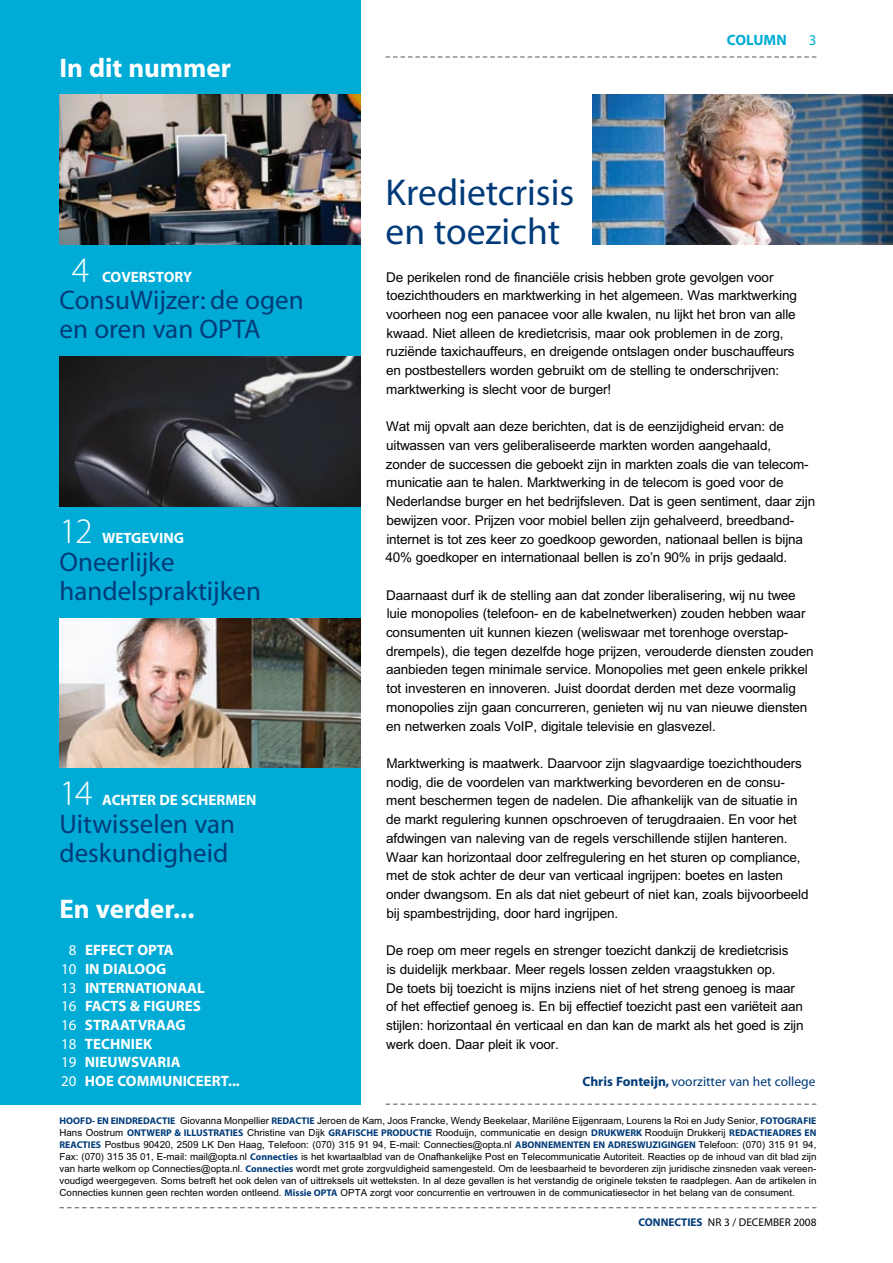
<style>
.page{position:relative;width:893px;height:1263px;background:#fff}
.page>*{position:absolute;margin:0;border:0;box-sizing:border-box;transform-origin:0 0}
.t1{font:37.5px/39px "Myriad MM 400 600";color:#003b79}
.t2{font:36px "Myriad MM 215 600";color:#fff}
.t3{font:27px/28.5px "Myriad MM 400 600";color:#003b79}
.t4{font:27px "Myriad MM 700 600";color:#fff}
.t5{font:15px/18.8px "Myriad MM 700 600";color:#fff}
.t6{font:15px "Myriad MM 700 600";color:#00acd6}
.t7{font:15px "Myriad MM 400 600";color:#00acd6}
.t8{font:13.5px/18.8px "M Arial";letter-spacing:-.01em;color:#000}
.t9{font:13.5px "Myriad MM 400 600";color:#003b79}
.t10{font:11.25px "Myriad MM 400 600";color:#000}
.t11{font:9.75px/12px "M Arial";color:#000;text-align:justify}
.t12{font:9.75px "Myriad MM 700 600";color:#003b79}
.s1{font-family:"Myriad MM 400 600"}
.s2{font-family:"Myriad MM 700 600"}
.s3{font-family:"Myriad MM 700 600";color:#003b79}
.s4{font-family:"M Arial";color:#000}
</style>
<div class="page">
<div style="left:0;top:0;width:360px;height:1105px;background:#00acd6"></div>
<svg style="left:386px;top:1103px;width:430px;height:2px"></svg>
<img style="left:60px;top:94px;width:300px;height:150px">
<img style="left:60px;top:356px;width:300px;height:150px">
<img style="left:60px;top:618px;width:300px;height:150px">
<svg style="left:386px;top:56px;width:430px;height:2px"></svg>
<svg style="left:60px;top:1207px;width:756px;height:1px"></svg>
<img style="left:592px;top:94px;width:301px;height:150px">
<h3 class="t4" style="left:60px;top:55px;width:173px">IN DIT NUMMER</h3>
<h2 class="t2" style="left:72px;top:252px;width:19px">4</h2>
<p class="t5" style="left:102px;top:268px;width:10px">COVERSTORY</p>
<h3 class="t3" style="left:60px;top:287px;width:246px">ConsuWijzer: de ogen en oren van OPTA</h3>
<h2 class="t2" style="left:60px;top:514px;width:35px">12</h2>
<h3 class="t3" style="left:60px;top:549px;width:203px">Oneerlijke handelspraktijken</h3>
<p class="t5" style="left:102px;top:530px;width:82px">WETGEVING</p>
<h2 class="t2" style="left:60px;top:776px;width:35px">14</h2>
<h3 class="t3" style="left:60px;top:811px;width:177px">Uitwisselen van deskundigheid</h3>
<p class="t5" style="left:102px;top:792px;width:39px">ACHTER</p>
<p class="t5" style="left:159px;top:792px;width:60px">DE SCHERMEN</p>
<h3 class="t4" style="left:60px;top:895px;width:136px">EN VERDER...</h3>
<p class="t5" style="left:61px;top:941px;width:105px;text-indent:76px">OPTA<br><span class="s1">10</span> I N DIALOOG<br><span class="s1">13</span> INTERNAT</p>
<p class="t5" style="left:69px;top:941px;width:49px"><span class="s1">8</span> EFFECT</p>
<p class="t5" style="left:152px;top:979px;width:16px">IONAA</p>
<p class="t5" style="left:197px;top:979px;width:9px">L</p>
<p class="t5" style="left:61px;top:997px;width:91px"><span class="s1">16</span> FACTS &amp; FIGU</p>
<p class="t5" style="left:61px;top:997px;width:141px;text-indent:115px">RES<br><span class="s1">16</span> STRAATVRAAG<br><span class="s1">18</span> TECHNIEK<br><span class="s1">19</span> NIEUWSVAR</p>
<p class="t5" style="left:166px;top:1054px;width:14px">IA</p>
<p class="t5" style="left:61px;top:1072px;width:26px"><span class="s1">20</span> HOE</p>
<p class="t5" style="left:117px;top:1072px;width:12px">COMM</p>
<p class="t5" style="left:162px;top:1072px;width:35px">UNICEERT</p>
<p class="t5" style="left:228px;top:1072px;width:13px">...</p>
<h1 class="t1" style="left:386px;top:175px;width:190px">Kredietcrisis en toezicht</h1>
<p class="t6" style="left:727px;top:33px;width:61px">COLUMN</p>
<p class="t7" style="left:809px;top:33px;width:9px">3</p>
<p class="t8" style="left:386px;top:267px;width:412px">De perikelen rond de financiële crisis hebben grote gevolgen voor toezichthouders en marktwerking in het algemeen. Was marktwerking voorheen nog een panacee voor alle kwalen, nu lijkt het bron van alle kwaad. Niet alleen de kredietcrisis, maar ook problemen in de zorg, ruziënde taxichauffeurs, en dreigende ontslagen onder buschauffeurs en postbestellers worden gebruikt om de stelling te onderschrijven: marktwerking is slecht voor de burger!</p>
<p class="t8" style="left:385px;top:417px;width:431px">Wat mij opvalt aan deze berichten, dat is de eenzijdigheid ervan: de uitwassen van vers geliberaliseerde markten worden aangehaald,<br>zonder de successen die geboekt zijn in markten zoals die van telecom&shy;municatie aan te halen. Marktwerking in de telecom is goed voor de Nederlandse burger en het bedrijfsleven. Dat is geen sentiment, daar zijn bewijzen voor. Prijzen voor mobiel bellen zijn gehalveerd, breedband&shy;internet is tot zes keer zo goedkoop geworden, nationaal bellen is bijna 40% goedkoper en internationaal bellen is zo’n 90% in prijs gedaald.</p>
<p class="t8" style="left:386px;top:585px;width:429px">Daarnaast durf ik de stelling aan dat zonder liberalisering, wij nu twee luie monopolies (telefoon- en de kabelnetwerken) zouden hebben waar consumenten uit kunnen kiezen (weliswaar met torenhoge overstap&shy;drempels), die tegen dezelfde hoge prijzen, verouderde diensten zouden aanbieden tegen minimale service. Monopolies met geen enkele prikkel tot investeren en innoveren. Juist doordat derden met deze voormalig monopolies zijn gaan concurreren, genieten wij nu van nieuwe diensten en netwerken zoals VoIP, digitale televisie en glasvezel.</p>
<p class="t8" style="left:386px;top:754px;width:424px">Marktwerking is maatwerk. Daarvoor zijn slagvaardige toezichthouders nodig, die de voordelen van marktwerking bevorderen en de consu&shy;ment beschermen tegen de nadelen. Die afhankelijk van de situatie in de markt regulering kunnen opschroeven of terugdraaien. En voor het afdwingen van naleving van de regels verschillende stijlen hanteren.<br>Waar kan horizontaal door zelfregulering en het sturen op compliance, met de stok achter de deur van verticaal ingrijpen: boetes en lasten onder dwangsom. En als dat niet gebeurt of niet kan, zoals bijvoorbeeld bij spambestrijding, door hard ingrijpen.</p>
<p class="t8" style="left:386px;top:941px;width:419px">De roep om meer regels en strenger toezicht dankzij de kredietcrisis<br>is duidelijk merkbaar. Meer regels lossen zelden vraagstukken op.<br>De toets bij toezicht is mijns inziens niet of het streng genoeg is maar of het effectief genoeg is. En bij effectief toezicht past een variëteit aan stijlen: horizontaal én verticaal en dan kan de markt als het goed is zijn werk doen. Daar pleit ik voor.</p>
<p class="t9" style="left:582px;top:1075px;width:235px"><span class="s2">CHRIS FONTEIJN,</span> voorzitter van het college</p>
<p class="t12" style="left:60px;top:1116px;width:67px">HOOFD- EN EINDREDACT</p>
<p class="t11" style="left:167px;top:1114px;width:117px"><span class="s3">IE</span> Giovanna Monpellier <span class="s3">REDACT</span></p>
<p class="t11" style="left:307px;top:1114px;width:461px"><span class="s3">IE</span> Jeroen de Kam, Joos Francke, Wendy Beekelaar, Marilène Eijgenraam, Lourens la Roi en Judy Senior, <span class="s3">FOTO</span></p>
<p class="t12" style="left:784px;top:1116px;width:32px">GRAFIE</p>
<p class="t12" style="left:60px;top:1128px;width:150px"><span class="s4">Hans Oostrum</span> ONTWERP &amp; ILLUSTRAT</p>
<p class="t11" style="left:230px;top:1126px;width:106px"><span class="s3">IES</span> Christine van Dijk <span class="s3">GRA</span></p>
<p class="t12" style="left:347px;top:1128px;width:41px">FISCHE PROD</p>
<p class="t11" style="left:406px;top:1126px;width:218px"><span class="s3">UCTIE</span> Rooduijn, communicatie en design <span class="s3">DRUKWER</span></p>
<p class="t11" style="left:636px;top:1126px;width:106px"><span class="s3">K</span> Rooduijn Drukkerij <span class="s3">REDACT</span></p>
<p class="t12" style="left:764px;top:1128px;width:10px">IEADRES</p>
<p class="t12" style="left:804px;top:1128px;width:7px">EN</p>
<p class="t12" style="left:60px;top:1140px;width:7px">REACT</p>
<p class="t11" style="left:88px;top:1138px;width:441px"><span class="s3">IES</span> Postbus 90420, 2509 LK Den Haag, Telefoon: (070) 315 91 94, E-mail: Connecties@opta.nl <span class="s3">ABONNEMENTEN</span></p>
<p class="t12" style="left:593px;top:1140px;width:22px">EN ADRESW</p>
<p class="t11" style="left:60px;top:1138px;width:758px;text-indent:586px"><span class="s3">IJZIGINGEN</span> Telefoon: (070) 315 91 94, Fax: (070) 315 35 01, E-mail: mail@opta.nl <span class="s3">CONNECTIES</span> is het kwartaalblad van de Onafhankelijke Post en Telecommunicatie Autoriteit. Reacties op de inhoud van dit blad zijn van harte welkom op Connecties@opta.nl. <span class="s3">CONNECTIES</span> wordt met grote zorgvuldigheid samengesteld. Om de leesbaarheid te bevorderen zijn juridische zinsneden vaak vereen&shy;voudigd weergegeven. Soms betreft het ook delen van of uittreksels uit wetteksten. In al deze gevallen is het verstandig de originele teksten te raadplegen. Aan de artikelen in Connecties kunnen geen rechten worden ontleend. <span class="s3">MISSIE OPTA</span> OPTA zorgt voor concurrentie en vertrouwen in de communicatiesector in het belang van de consument.</p>
<p class="t10" style="left:638px;top:1217px;width:108px"><span class="s3">CONNECTIES</span> NR 3 / DECEMBER</p>
<p class="t10" style="left:793px;top:1217px;width:25px">2008</p>
</div>
